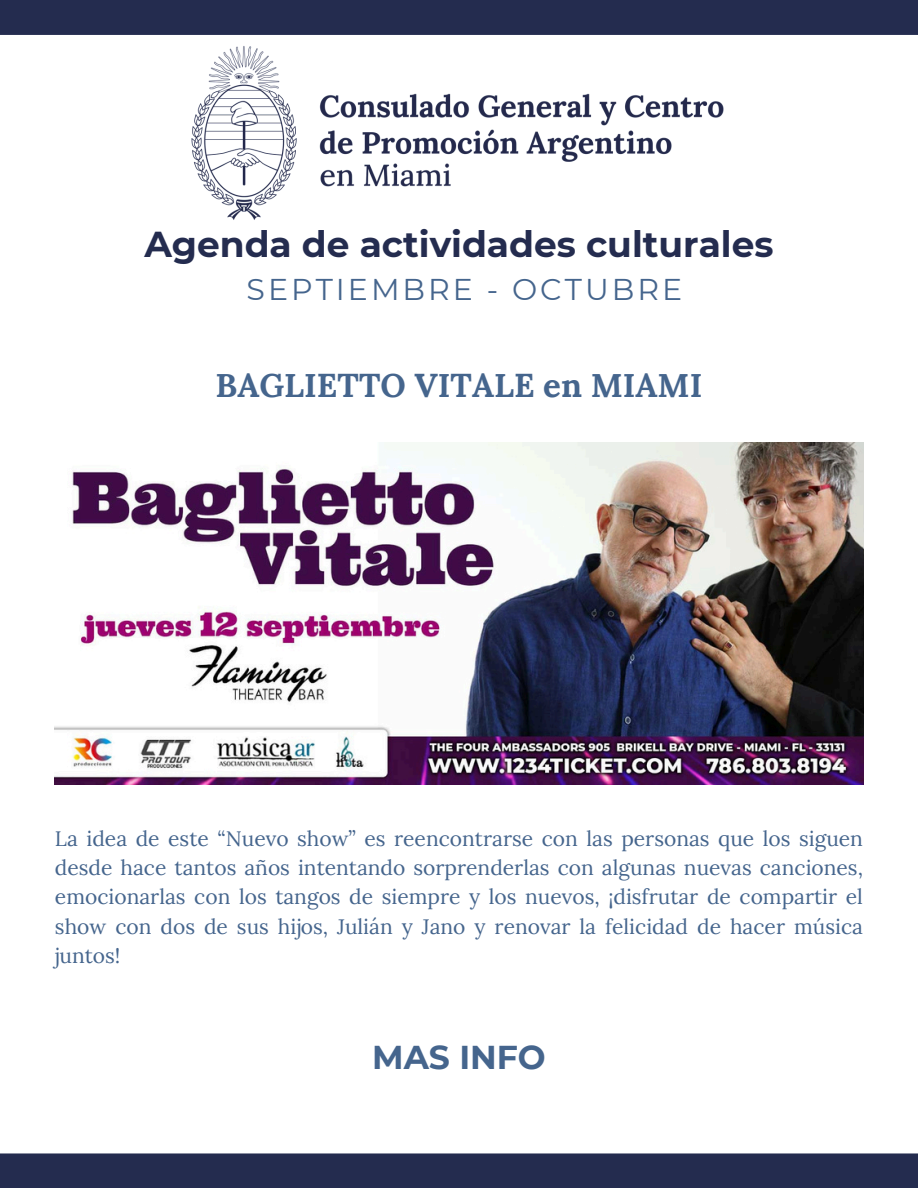
<style>
.page{position:relative;width:918px;height:1188px;background:#fff}
.page>*{position:absolute;margin:0;border:0;box-sizing:border-box;transform-origin:0 0}
.t1{font:700 36px "Montserrat";color:#242c4f}
.t2{font:700 33px "Lora";color:#45658d}
.t3{font:700 33px "Montserrat";color:#45658d}
.t4{font:30px "Montserrat";letter-spacing:.1em;color:#45658d}
.t5{font:21px/29.2px "Lora";color:#45658d;text-align:justify}
</style>
<div class="page">
<div style="left:0;top:0;width:918px;height:35px;background:#242c4f"></div>
<div style="left:0;top:1153px;width:918px;height:35px;background:#242c4f"></div>
<img style="left:191px;top:46px;width:533px;height:174px">
<img style="left:55px;top:443px;width:809px;height:342px">
<h2 class="t1" style="left:144px;top:222px;width:631px">Agenda de actividades culturales</h2>
<h3 class="t4" style="left:247px;top:271px;width:437px">SEPTIEMBRE - OCTUBRE</h3>
<p class="t2" style="left:216px;top:363px;width:488px">BAGLIETTO VITALE en MIAMI</p>
<p class="t5" style="left:55px;top:824px;width:810px">La idea de este “Nuevo show” es reencontrarse con las personas que los siguen desde hace tantos años intentando sorprenderlas con algunas nuevas canciones, emocionarlas con los tangos de siempre y los nuevos, ¡disfrutar de compartir el show con dos de sus hijos, Julián y Jano y renovar la felicidad de hacer música juntos!</p>
<h1 class="t3" style="left:372px;top:1037px;width:175px">MAS INFO</h1>
</div>
